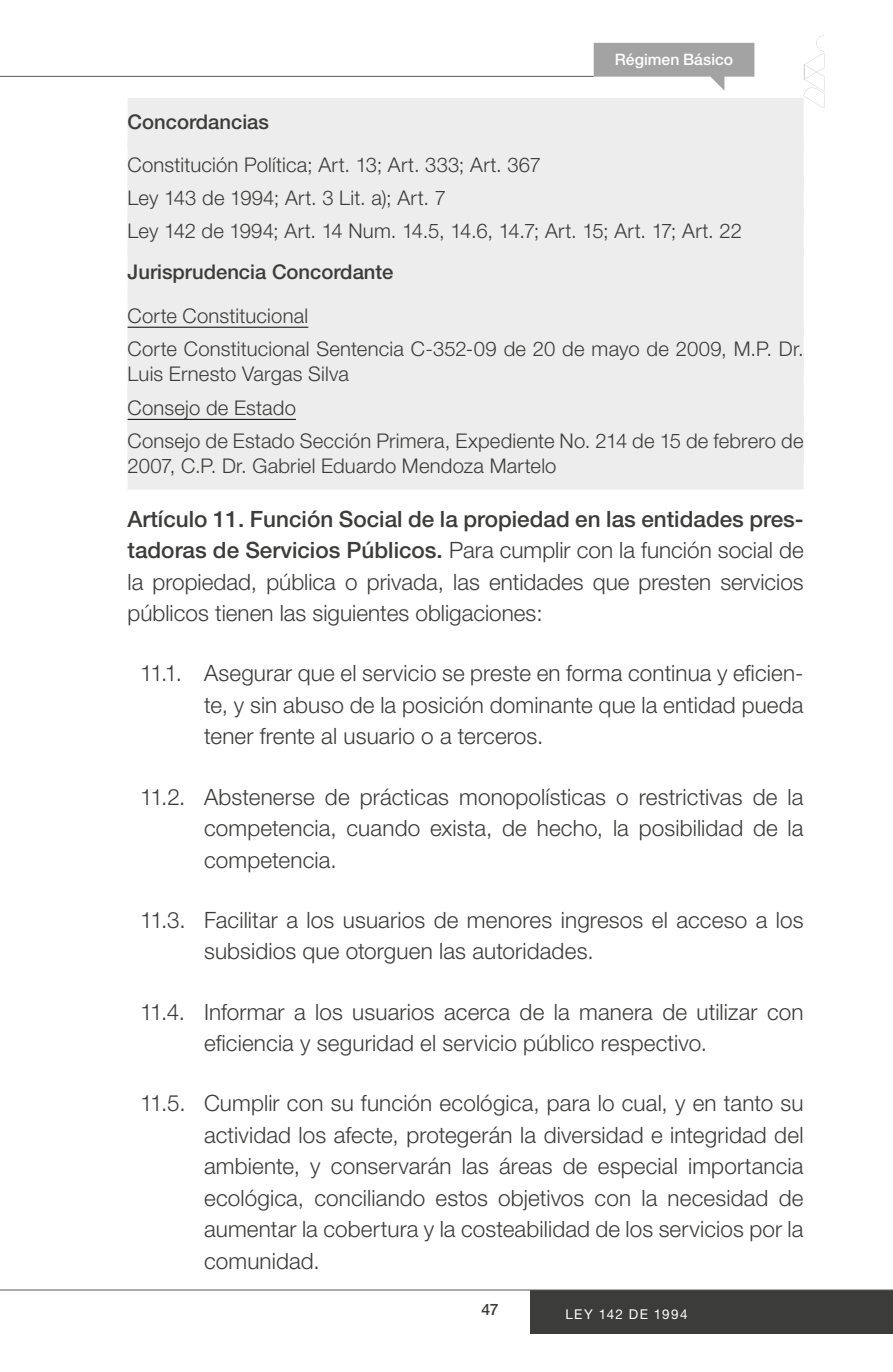
<style>
.page{position:relative;width:893px;height:1372px;background:#fff}
.page>*{position:absolute;margin:0;border:0;box-sizing:border-box;transform-origin:0 0}
.t1{font:300 22.5px/31.5px "Helvetica Neue LT Std";letter-spacing:.005em;color:#3c3c3b;text-align:justify}
.t2{font:300 20.25px/33.1px "Helvetica Neue LT Std";letter-spacing:.01em;color:#3c3c3b}
.t3{font:500 20.25px "Helvetica Neue LT Std";color:#3c3c3b}
.t4{font:500 15.75px "Helvetica Neue LT Std";color:#fff}
.t5{font:500 15.75px "Helvetica Neue LT Std";color:#3c3c3b}
.t6{font:13.5px "Helvetica Neue LT Std";letter-spacing:.1em;color:#fff}
.s1{font-weight:500}
</style>
<div class="page">
<div style="left:530px;top:1289px;width:363px;height:44px;background:#3c3c3b"></div>
<hr style="left:0;top:1289px;width:893px;height:1px;background:#575756">
<svg style="left:594px;top:43px;width:160px;height:48px"></svg>
<hr style="left:0;top:76px;width:594px;height:1px;background:#575756">
<svg style="left:804px;top:35px;width:20px;height:73px"></svg>
<div style="left:128px;top:98px;width:676px;height:49px;background:#ededed"></div>
<div style="left:128px;top:141px;width:676px;height:48px;background:#ededed"></div>
<div style="left:128px;top:175px;width:676px;height:47px;background:#ededed"></div>
<div style="left:128px;top:208px;width:676px;height:47px;background:#ededed"></div>
<div style="left:128px;top:247px;width:676px;height:50px;background:#ededed"></div>
<div style="left:128px;top:294px;width:676px;height:43px;background:#ededed"></div>
<div style="left:128px;top:325px;width:676px;height:47px;background:#ededed"></div>
<div style="left:128px;top:350px;width:676px;height:47px;background:#ededed"></div>
<div style="left:128px;top:387px;width:676px;height:42px;background:#ededed"></div>
<div style="left:128px;top:417px;width:676px;height:48px;background:#ededed"></div>
<div style="left:128px;top:442px;width:676px;height:47px;background:#ededed"></div>
<hr style="left:128px;top:327px;width:180px;height:1px;background:#000">
<hr style="left:128px;top:419px;width:168px;height:1px;background:#000">
<p class="t4" style="left:615px;top:50px;width:120px">Régimen Básico</p>
<p class="t3" style="left:128px;top:110px;width:143px">Concordancias</p>
<p class="t2" style="left:128px;top:148px;width:616px">Constitución Política; Art. 13; Art. 333; Art. 367<br>Ley 143 de 1994; Art. 3 Lit. a); Art. 7<br>Ley 142 de 1994; Art. 14 Num. 14.5, 14.6, 14.7; Art. 15; Art. 17; Art. 22</p>
<p class="t3" style="left:128px;top:259px;width:267px">Jurisprudencia Concordante</p>
<p class="t2" style="left:128px;top:298px;width:678px">Corte Constitucional<br>Corte Constitucional Sentencia C-352-09 de 20 de mayo de 2009, M.P. Dr.</p>
<p class="t2" style="left:128px;top:356px;width:677px;line-height:33.8px">Luis Ernesto Vargas Silva<br>Consejo de Estado<br>Consejo de Estado Sección Primera, Expediente No. 214 de 15 de febrero de</p>
<p class="t2" style="left:128px;top:448px;width:430px">2007, C.P. Dr. Gabriel Eduardo Mendoza Martelo</p>
<p class="t1" style="left:128px;top:502px;width:678px"><span class="s1">Artículo 11. Función Social de la propiedad en las entidades pres&shy;tadoras de Servicios Públicos.</span> Para cumplir con la función social de la propiedad, pública o privada, las entidades que presten servicios públicos tienen las siguientes obligaciones:</p>
<p class="t1" style="left:204px;top:657px;width:601px;text-indent:-64px">11.1. Asegurar que el servicio se preste en forma continua y eficien&shy;te, y sin abuso de la posición dominante que la entidad pueda tener frente al usuario o a terceros.</p>
<p class="t1" style="left:204px;top:780px;width:601px;text-indent:-64px">11.2. Abstenerse de prácticas monopolísticas o restrictivas de la competencia, cuando exista, de hecho, la posibilidad de la competencia.</p>
<p class="t1" style="left:204px;top:903px;width:601px;text-indent:-64px">11.3. Facilitar a los usuarios de menores ingresos el acceso a los subsidios que otorguen las autoridades.</p>
<p class="t1" style="left:204px;top:995px;width:601px;text-indent:-64px">11.4. Informar a los usuarios acerca de la manera de utilizar con eficiencia y seguridad el servicio público respectivo.</p>
<p class="t1" style="left:204px;top:1087px;width:601px;text-indent:-64px">11.5. Cumplir con su función ecológica, para lo cual, y en tanto su actividad los afecte, protegerán la diversidad e integridad del ambiente, y conservarán las áreas de especial importancia ecológica, conciliando estos objetivos con la necesidad de aumentar la cobertura y la costeabilidad de los servicios por la comunidad.</p>
<p class="t5" style="left:481px;top:1299px;width:19px">47</p>
<p class="t6" style="left:565px;top:1305px;width:124px">LEY 142 DE 1994</p>
</div>
